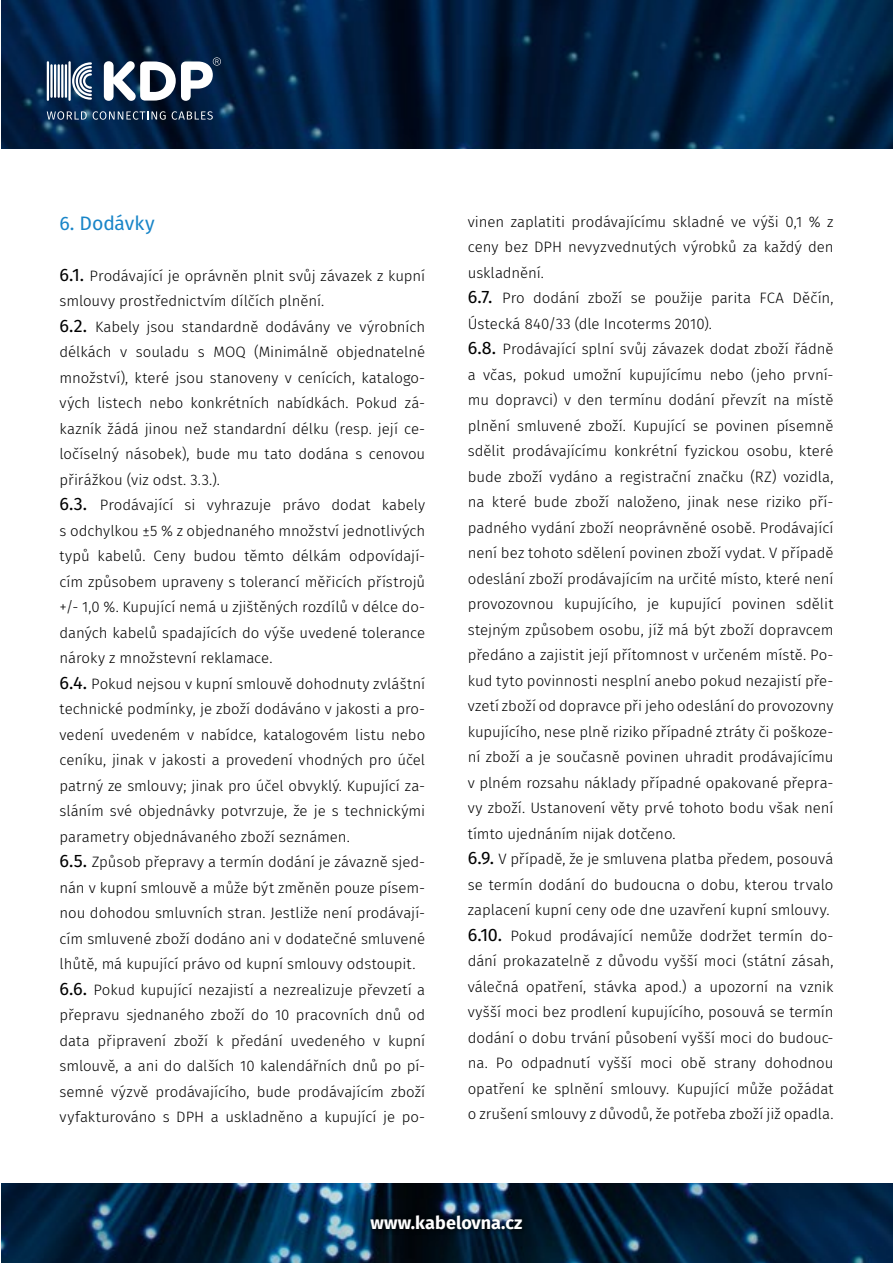
<style>
.page{position:relative;width:893px;height:1263px;background:#fff}
.page>*{position:absolute;margin:0;border:0;box-sizing:border-box;transform-origin:0 0}
.t1{font:19.5px "Fira Sans";letter-spacing:-.005em;color:#1885c8}
.t2{font:700 18px "Fira Sans";letter-spacing:.005em;color:#fff}
.t3{font:300 15px/25.5px "Fira Sans";letter-spacing:-.005em;color:#000}
.s1{font-weight:400;font-size:18px}
</style>
<div class="page">
<img style="left:1px;top:0;width:892px;height:1263px">
<hr style="left:68px;top:61px;width:3px;height:40px;background:#fff">
<hr style="left:47px;top:61px;width:2px;height:40px;background:#fff">
<hr style="left:50px;top:64px;width:3px;height:34px;background:#fff">
<hr style="left:54px;top:64px;width:2px;height:34px;background:#fff">
<hr style="left:58px;top:64px;width:2px;height:34px;background:#fff">
<hr style="left:61px;top:64px;width:2px;height:34px;background:#fff">
<hr style="left:65px;top:64px;width:2px;height:34px;background:#fff">
<svg style="left:72px;top:62px;width:20px;height:38px"></svg>
<svg style="left:104px;top:57px;width:117px;height:44px"></svg>
<svg style="left:47px;top:111px;width:40px;height:9px"></svg>
<svg style="left:93px;top:111px;width:73px;height:9px"></svg>
<svg style="left:172px;top:111px;width:41px;height:9px"></svg>
<div style="left:365px;top:1210px;width:163px;height:25px;background:#000;opacity:.5"></div>
<div style="left:0;top:149px;width:893px;height:1033px;background:#fff"></div>
<h1 class="t1" style="left:60px;top:208px;width:97px">6. Dodávky</h1>
<p class="t3" style="left:60px;top:263px;width:367px"><span class="s1">6.1.</span> Prodávající je oprávněn plnit svůj závazek z kupní smlouvy prostřednictvím dílčích plnění.<br><span class="s1">6.2.</span> Kabely jsou standardně dodávány ve výrobních délkách v souladu s MOQ (Minimálně objednatelné množství), které jsou stanoveny v cenících, katalogo&shy;vých listech nebo konkrétních nabídkách. Pokud zá&shy;kazník žádá jinou než standardní délku (resp. její ce&shy;ločíselný násobek), bude mu tato dodána s cenovou přirážkou (viz odst. 3.3.).<br><span class="s1">6.3.</span> Prodávající si vyhrazuje právo dodat kabely s odchylkou ±5 % z objednaného množství jednotlivých typů kabelů. Ceny budou těmto délkám odpovídají&shy;cím způsobem upraveny s tolerancí měřicích přístrojů +/- 1,0 %. Kupující nemá u zjištěných rozdílů v délce do&shy;daných kabelů spadajících do výše uvedené tolerance nároky z množstevní reklamace.<br><span class="s1">6.4.</span> Pokud nejsou v kupní smlouvě dohodnuty zvláštní technické podmínky, je zboží dodáváno v jakosti a pro&shy;vedení uvedeném v nabídce, katalogovém listu nebo ceníku, jinak v jakosti a provedení vhodných pro účel patrný ze smlouvy; jinak pro účel obvyklý. Kupující za&shy;sláním své objednávky potvrzuje, že je s technickými parametry objednávaného zboží seznámen.<br><span class="s1">6.5.</span> Způsob přepravy a termín dodání je závazně sjed&shy;nán v kupní smlouvě a může být změněn pouze písem&shy;nou dohodou smluvních stran. Jestliže není prodávají&shy;cím smluvené zboží dodáno ani v dodatečné smluvené lhůtě, má kupující právo od kupní smlouvy odstoupit.<br><span class="s1">6.6.</span> Pokud kupující nezajistí a nezrealizuje převzetí a přepravu sjednaného zboží do 10 pracovních dnů od data připravení zboží k předání uvedeného v kupní smlouvě, a ani do dalších 10 kalendářních dnů po pí&shy;semné výzvě prodávajícího, bude prodávajícím zboží vyfakturováno s DPH a uskladněno a kupující je po-</p>
<p class="t3" style="left:468px;top:209px;width:367px">vinen zaplatiti prodávajícímu skladné ve výši 0,1 % z ceny bez DPH nevyzvednutých výrobků za každý den uskladnění.<br><span class="s1">6.7.</span> Pro dodání zboží se použije parita FCA Děčín, Ústecká 840/33 (dle Incoterms 2010).<br><span class="s1">6.8.</span> Prodávající splní svůj závazek dodat zboží řádně a včas, pokud umožní kupujícímu nebo (jeho první&shy;mu dopravci) v den termínu dodání převzít na místě plnění smluvené zboží. Kupující se povinen písemně sdělit prodávajícímu konkrétní fyzickou osobu, které bude zboží vydáno a registrační značku (RZ) vozidla, na které bude zboží naloženo, jinak nese riziko pří&shy;padného vydání zboží neoprávněné osobě. Prodávající není bez tohoto sdělení povinen zboží vydat. V případě odeslání zboží prodávajícím na určité místo, které není provozovnou kupujícího, je kupující povinen sdělit stejným způsobem osobu, jíž má být zboží dopravcem předáno a zajistit její přítomnost v určeném místě. Po&shy;kud tyto povinnosti nesplní anebo pokud nezajistí pře&shy;vzetí zboží od dopravce při jeho odeslání do provozovny kupujícího, nese plně riziko případné ztráty či poškoze&shy;ní zboží a je současně povinen uhradit prodávajícímu v plném rozsahu náklady případné opakované přepra&shy;vy zboží. Ustanovení věty prvé tohoto bodu však není tímto ujednáním nijak dotčeno.<br><span class="s1">6.9.</span> V případě, že je smluvena platba předem, posouvá se termín dodání do budoucna o dobu, kterou trvalo zaplacení kupní ceny ode dne uzavření kupní smlouvy.<br><span class="s1">6.10.</span> Pokud prodávající nemůže dodržet termín do&shy;dání prokazatelně z důvodu vyšší moci (státní zásah, válečná opatření, stávka apod.) a upozorní na vznik vyšší moci bez prodlení kupujícího, posouvá se termín dodání o dobu trvání působení vyšší moci do budouc&shy;na. Po odpadnutí vyšší moci obě strany dohodnou opatření ke splnění smlouvy. Kupující může požádat o zrušení smlouvy z důvodů, že potřeba zboží již opadla.</p>
<p class="t2" style="left:371px;top:1207px;width:153px">www.kabelovna.cz</p>
</div>
